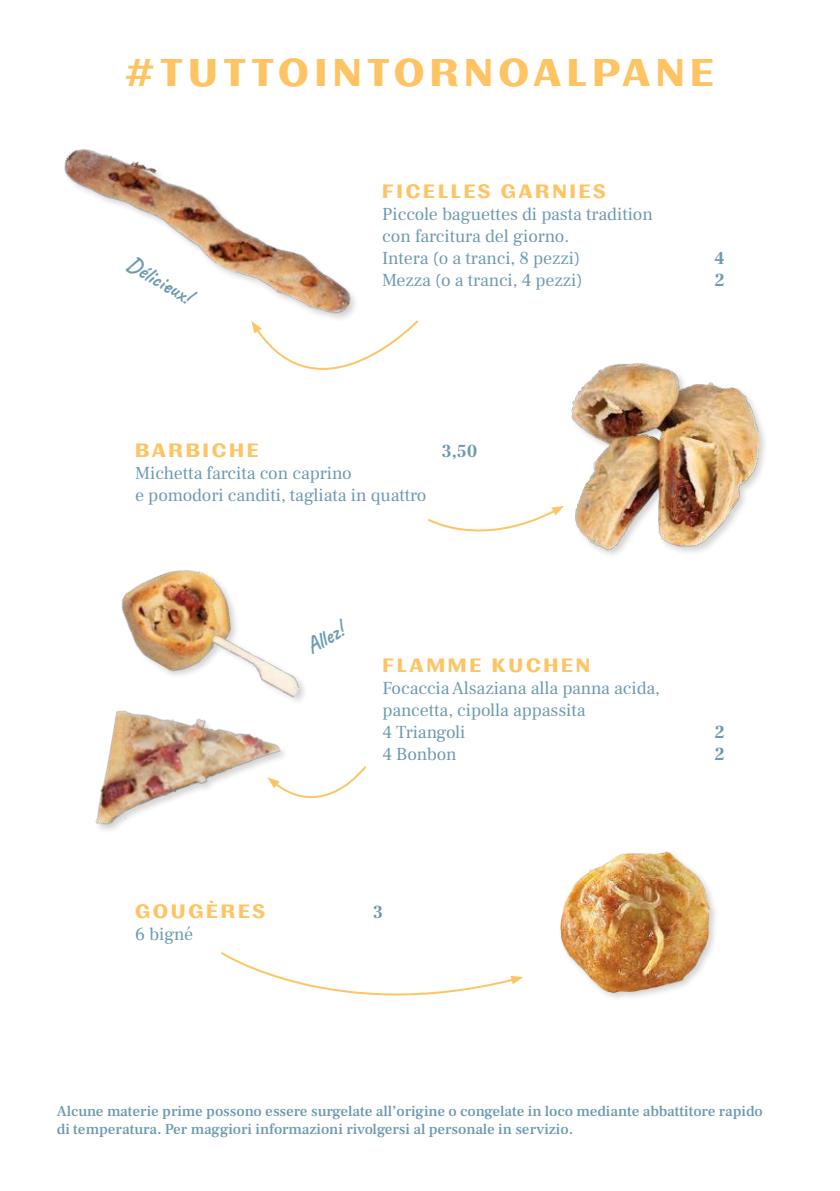
<style>
.page{position:relative;width:840px;height:1191px;background:#fff}
.page>*{position:absolute;margin:0;border:0;box-sizing:border-box;transform-origin:0 0}
.t1{font:700 36px "Moriston Personal";letter-spacing:.15em;color:#fec463}
.t2{font:700 22px "Caveat";color:#6c9bb1}
.t3{font:18px/22px "Frank Ruhl Libre";letter-spacing:-.005em;color:#6d99b0}
.t4{font:700 18px "Moriston Personal";letter-spacing:.15em;color:#fec463}
.t5{font:700 18px "Frank Ruhl Libre";color:#6d99b0}
.t6{font:500 15px/18px "Frank Ruhl Libre";letter-spacing:-.005em;color:#6d99b0}
</style>
<div class="page">
<img style="left:64px;top:149px;width:291px;height:170px">
<div style="left:570px;top:361px;width:198px;height:197px;background:#231f20;opacity:.2"></div>
<img style="left:570px;top:363px;width:188px;height:195px">
<div style="left:558px;top:849px;width:160px;height:152px;background:#231f20;opacity:.2"></div>
<img style="left:559px;top:851px;width:150px;height:141px">
<img style="left:121px;top:570px;width:184px;height:131px">
<svg style="left:251px;top:320px;width:168px;height:50px"></svg>
<svg style="left:290px;top:766px;width:77px;height:33px"></svg>
<svg style="left:428px;top:506px;width:136px;height:26px"></svg>
<svg style="left:221px;top:952px;width:302px;height:44px"></svg>
<img style="left:95px;top:655px;width:187px;height:175px">
<h1 class="t1" style="left:126px;top:43px;width:589px">#TUTTOINTORNOALPANE</h1>
<p class="t2" style="left:136px;top:250px;width:72px;rotate:30deg">Délicieux!</p>
<p class="t4" style="left:382px;top:176px;width:224px">FICELLES GARNIES</p>
<p class="t3" style="left:382px;top:203px;width:272px">Piccole baguettes di pasta tradition con farcitura del giorno.<br>Intera (o a tranci, 8 pezzi)</p>
<p class="t5" style="left:714px;top:246px;width:12px">4</p>
<p class="t3" style="left:382px;top:269px;width:201px">Mezza (o a tranci, 4 pezzi)</p>
<p class="t5" style="left:714px;top:268px;width:12px">2</p>
<p class="t4" style="left:135px;top:436px;width:125px">BARBICHE</p>
<p class="t5" style="left:441px;top:440px;width:37px">3,50</p>
<p class="t3" style="left:135px;top:462px;width:293px">Michetta farcita con caprino<br>e pomodori canditi, tagliata in quattro</p>
<p class="t2" style="left:300px;top:636px;width:41px;rotate:-30deg">Allez!</p>
<p class="t4" style="left:382px;top:651px;width:209px">FLAMME KUCHEN</p>
<p class="t3" style="left:382px;top:677px;width:279px">Focaccia Alsaziana alla panna acida, pancetta, cipolla appassita<br>4 Triangoli</p>
<p class="t5" style="left:714px;top:721px;width:12px">2</p>
<p class="t3" style="left:382px;top:743px;width:76px">4 Bonbon</p>
<p class="t5" style="left:714px;top:743px;width:12px">2</p>
<p class="t4" style="left:135px;top:896px;width:131px">GOUGÈRES</p>
<p class="t5" style="left:373px;top:900px;width:12px">3</p>
<p class="t3" style="left:135px;top:923px;width:60px">6 bigné</p>
<p class="t6" style="left:57px;top:1102px;width:707px">Alcune materie prime possono essere surgelate all’origine o congelate in loco mediante abbattitore rapido di temperatura. Per maggiori informazioni rivolgersi al personale in servizio.</p>
</div>
